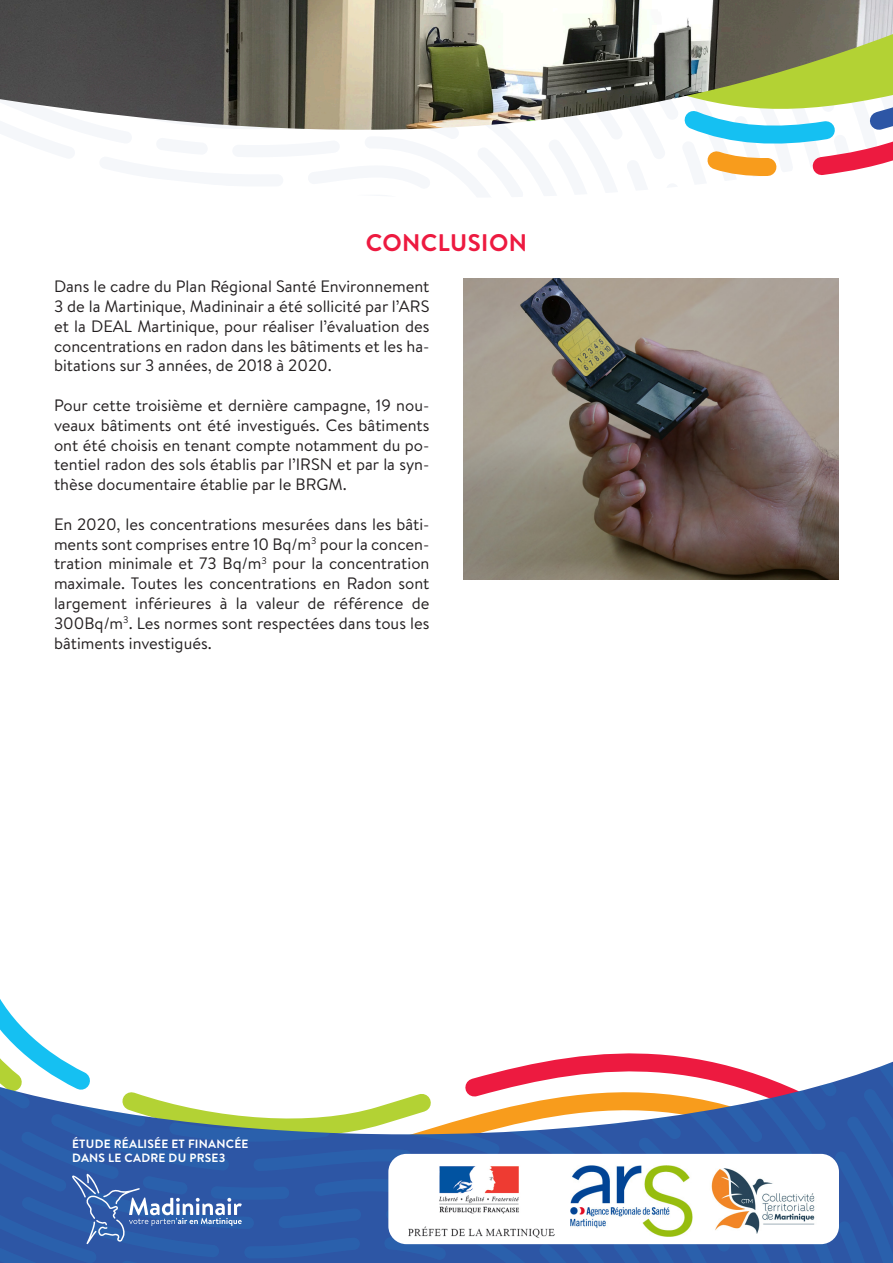
<style>
.page{position:relative;width:893px;height:1263px;background:#fff}
.page>*{position:absolute;margin:0;border:0;box-sizing:border-box;transform-origin:0 0}
.t1{font:700 24px "Brandon Text";letter-spacing:.02em;color:#ed1a40}
.t2{font:16.5px/19.8px "Brandon Text";color:#231f20;text-align:justify}
.t3{font:700 12px "Brandon Text";letter-spacing:.02em;color:#fff}
</style>
<div class="page">
<svg style="left:544px;top:1053px;width:349px;height:9px"></svg>
<svg style="left:0;top:1062px;width:893px;height:201px;fill:#2d5ea5"></svg>
<svg style="left:0;top:999px;width:444px;height:245px"></svg>
<img style="left:0;top:0;width:893px;height:130px">
<svg style="left:676px;top:88px;width:217px;height:88px"></svg>
<div style="left:388px;top:1154px;width:451px;height:90px;background:#fff;border-radius:18px"></div>
<img style="left:463px;top:279px;width:376px;height:300px">
<img style="left:570px;top:1165px;width:123px;height:71px">
<img style="left:711px;top:1168px;width:104px;height:66px">
<img style="left:409px;top:1166px;width:145px;height:72px">
<p class="t1" style="left:366px;top:226px;width:163px">CONCLUSION</p>
<p class="t2" style="left:54px;top:276px;width:377px">Dans le cadre du Plan Régional Santé Environnement 3 de la Martinique, Madininair a été sollicité par l’ARS et la DEAL Martinique, pour réaliser l’évaluation des concentrations en radon dans les bâtiments et les ha&shy;bitations sur 3 années, de 2018 à 2020.</p>
<p class="t2" style="left:54px;top:395px;width:377px">Pour cette troisième et dernière campagne, 19 nou&shy;veaux bâtiments ont été investigués. Ces bâtiments ont été choisis en tenant compte notamment du po&shy;tentiel radon des sols établis par l’IRSN et par la syn&shy;thèse documentaire établie par le BRGM.</p>
<p class="t2" style="left:54px;top:513px;width:377px">En 2020, les concentrations mesurées dans les bâti&shy;ments sont comprises entre 10 Bq/m<sup>3</sup> pour la concen&shy;tration minimale et 73 Bq/m<sup>3</sup> pour la concentration maximale. Toutes les concentrations en Radon sont largement inférieures à la valeur de référence de 300Bq/m<sup>3</sup>. Les normes sont respectées dans tous les bâtiments investigués.</p>
<p class="t3" style="left:72px;top:1135px;width:178px">ÉTUDE RÉALISÉE ET FINANCÉE</p>
<p class="t3" style="left:72px;top:1150px;width:155px">DANS LE CADRE DU PRSE3</p>
</div>
